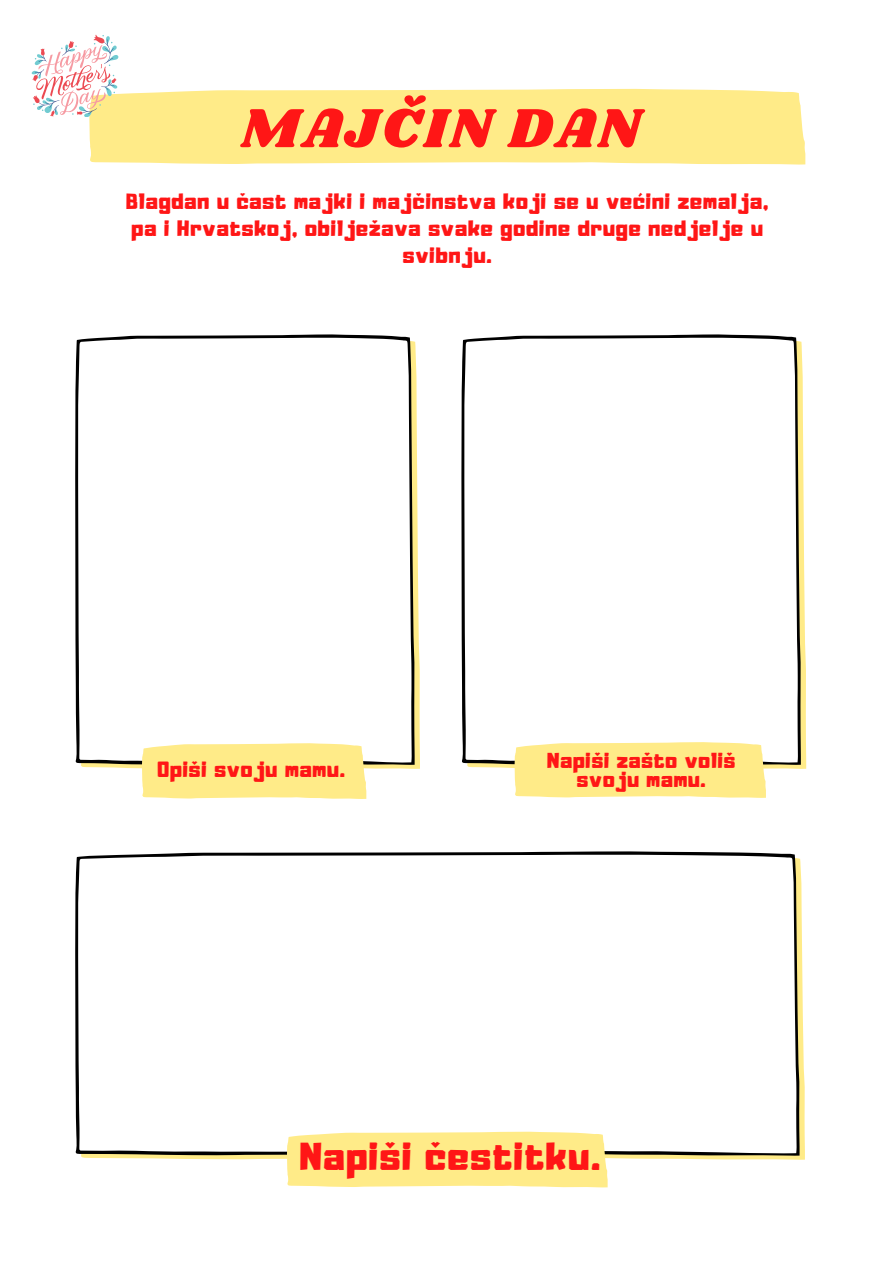
<style>
.page{position:relative;width:894px;height:1264px;background:#fff}
.page>*{position:absolute;margin:0;border:0;box-sizing:border-box;transform-origin:0 0}
.t1{font:57.15px "Shrikhand";letter-spacing:.05em;color:#ff1616}
.t2{font:34.35px "Adumu";letter-spacing:.05em;color:#ff1616}
.t3{font:19.5px/27px "Adumu";letter-spacing:.05em;color:#ff1616;text-align:center}
.t4{font:19.35px "Adumu";letter-spacing:.05em;color:#ff1616}
.t5{font:19.05px/19.2px "Adumu";letter-spacing:.05em;color:#ff1616;text-align:center}
</style>
<div class="page">
<div style="left:89px;top:89px;width:716px;height:76px;background:#ffeb88"></div>
<svg style="left:81px;top:341px;width:339px;height:428px;fill:#ffeb88"></svg>
<svg style="left:75px;top:334px;width:339px;height:431px"></svg>
<svg style="left:141px;top:743px;width:225px;height:56px;background:#feeb8e"></svg>
<svg style="left:461px;top:334px;width:339px;height:431px"></svg>
<svg style="left:514px;top:742px;width:251px;height:56px;background:#feeb8e"></svg>
<svg style="left:75px;top:851px;width:724px;height:304px"></svg>
<div style="left:286px;top:1131px;width:321px;height:56px;background:#ffeb88"></div>
<svg style="left:32px;top:35px;width:86px;height:82px"></svg>
<p class="t1" style="left:240px;top:89px;width:401px">MAJČIN DAN</p>
<p class="t3" style="left:126px;top:189px;width:643px">Blagdan u čast majki i majčinstva koji se u većini zemalja, pa i Hrvatskoj, obilježava svake godine druge nedjelje u svibnju.</p>
<p class="t4" style="left:157px;top:761px;width:189px">Opiši svoju mamu.</p>
<p class="t5" style="left:547px;top:753px;width:190px">Napiši zašto voliš svoju mamu.</p>
<p class="t2" style="left:299px;top:1142px;width:302px">Napiši čestitku.</p>
</div>
